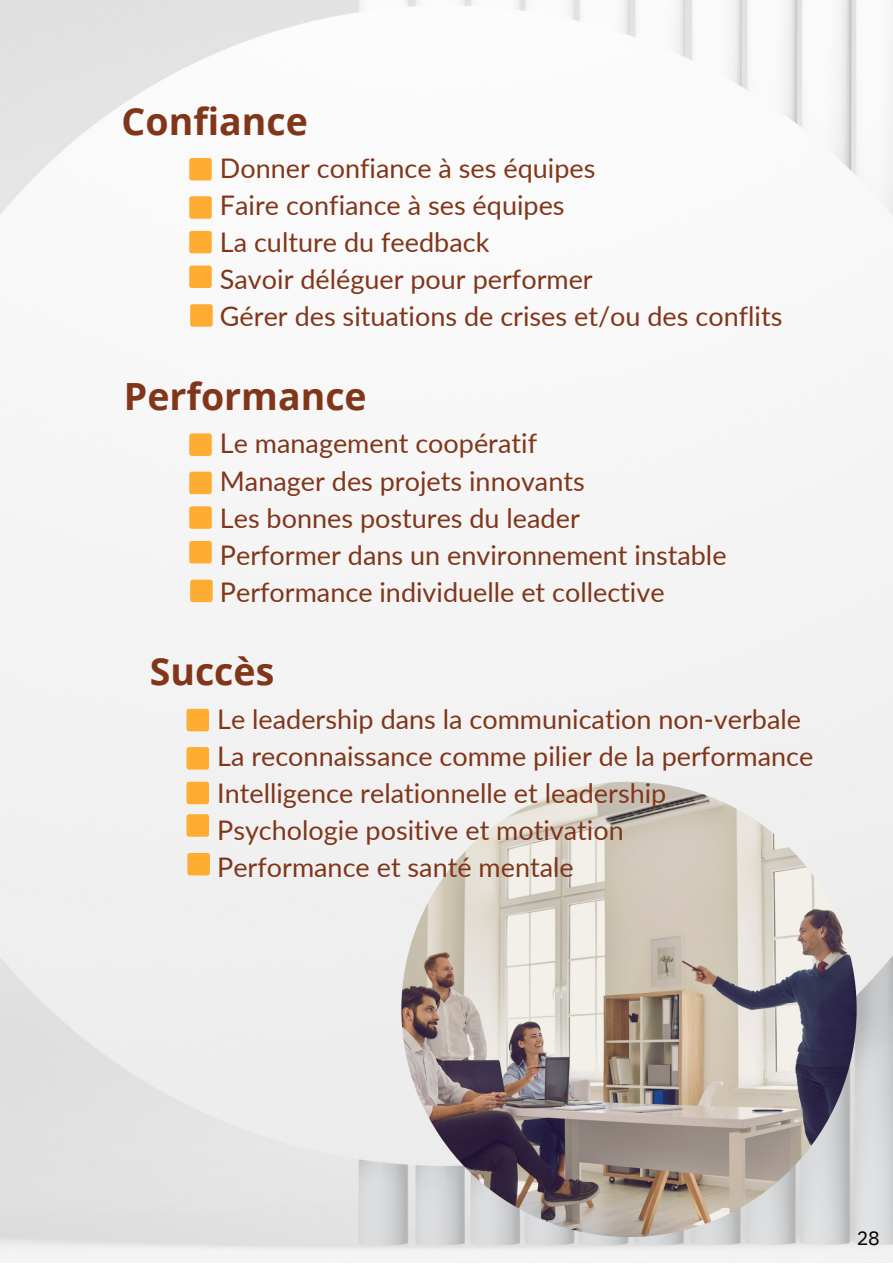
<style>
.page{position:relative;width:893px;height:1264px;background:#fff}
.page>*{position:absolute;margin:0;border:0;box-sizing:border-box;transform-origin:0 0}
.t1{font:700 37.5px "Open Sans";color:#81361a}
.t2{font:27px "Lato";color:#81361a}
.t3{font:19.5px "IBM Plex Sans";color:#000}
</style>
<div class="page">
<img style="left:0;top:0;width:892px;height:1262px">
<div style="left:189px;top:158px;width:23px;height:22px;background:#ffac33;border-radius:2px"></div>
<div style="left:189px;top:196px;width:23px;height:23px;background:#ffac33;border-radius:2px"></div>
<div style="left:189px;top:265px;width:23px;height:23px;background:#ffac33;border-radius:2px"></div>
<div style="left:189px;top:231px;width:23px;height:22px;background:#ffac33;border-radius:2px"></div>
<div style="left:190px;top:304px;width:23px;height:23px;background:#ffac33;border-radius:2px"></div>
<div style="left:189px;top:433px;width:23px;height:23px;background:#ffac33;border-radius:2px"></div>
<div style="left:189px;top:471px;width:23px;height:23px;background:#ffac33;border-radius:2px"></div>
<div style="left:189px;top:541px;width:23px;height:22px;background:#ffac33;border-radius:2px"></div>
<div style="left:189px;top:506px;width:23px;height:23px;background:#ffac33;border-radius:2px"></div>
<div style="left:190px;top:579px;width:23px;height:23px;background:#ffac33;border-radius:2px"></div>
<div style="left:186px;top:709px;width:23px;height:22px;background:#ffac33;border-radius:2px"></div>
<div style="left:186px;top:747px;width:23px;height:22px;background:#ffac33;border-radius:2px"></div>
<div style="left:186px;top:814px;width:23px;height:22px;background:#ffac33;border-radius:2px"></div>
<div style="left:186px;top:781px;width:23px;height:23px;background:#ffac33;border-radius:2px"></div>
<div style="left:187px;top:853px;width:23px;height:22px;background:#ffac33;border-radius:2px"></div>
<img style="left:401px;top:781px;width:455px;height:455px">
<p class="t1" style="left:122px;top:94px;width:188px">Confiance</p>
<p class="t2" style="left:220px;top:151px;width:377px">Donner confiance à ses équipes</p>
<p class="t2" style="left:220px;top:188px;width:346px">Faire confiance à ses équipes</p>
<p class="t2" style="left:220px;top:225px;width:271px">La culture du feedback</p>
<p class="t2" style="left:220px;top:263px;width:374px">Savoir déléguer pour performer</p>
<p class="t2" style="left:220px;top:300px;width:564px">Gérer des situations de crises et/ou des conflits</p>
<p class="t1" style="left:124px;top:370px;width:244px">Performance</p>
<p class="t2" style="left:220px;top:427px;width:319px">Le management coopératif</p>
<p class="t2" style="left:220px;top:464px;width:366px">Manager des projets innovants</p>
<p class="t2" style="left:220px;top:501px;width:361px">Les bonnes postures du leader</p>
<p class="t2" style="left:220px;top:538px;width:508px">Performer dans un environnement instable</p>
<p class="t2" style="left:220px;top:575px;width:446px">Performance individuelle et collective</p>
<p class="t1" style="left:150px;top:645px;width:126px">Succès</p>
<p class="t2" style="left:217px;top:702px;width:585px">Le leadership dans la communication non-verbale</p>
<p class="t2" style="left:217px;top:739px;width:597px">La reconnaissance comme pilier de la performance</p>
<p class="t2" style="left:217px;top:776px;width:450px">Intelligence relationnelle et leadership</p>
<p class="t2" style="left:217px;top:813px;width:408px">Psychologie positive et motivation</p>
<p class="t2" style="left:217px;top:850px;width:358px">Performance et santé mentale</p>
<p class="t3" style="left:856px;top:1224px;width:25px">28</p>
</div>
